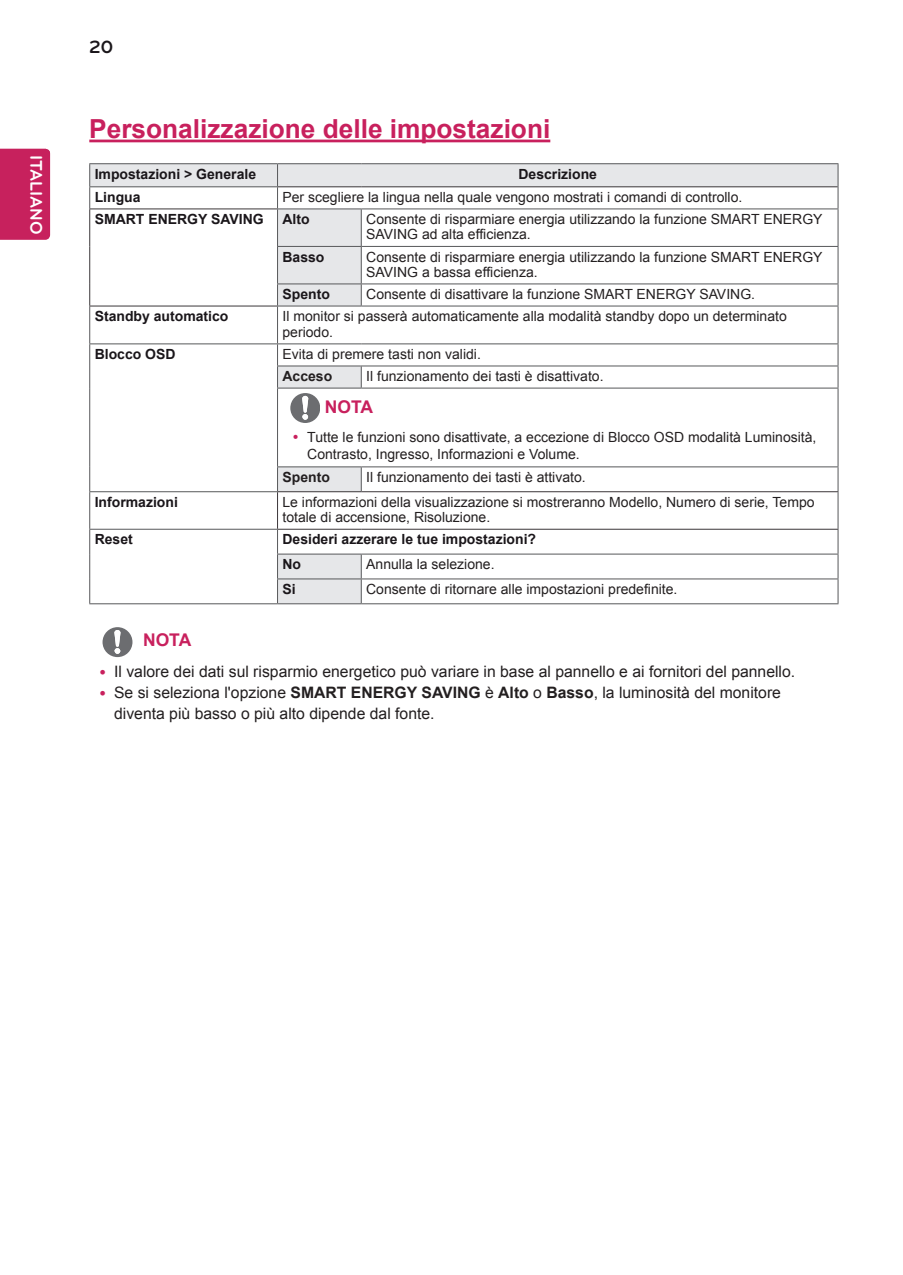
<style>
.page{position:relative;width:903px;height:1275px;background:#fff}
.page>*{position:absolute;margin:0;border:0;box-sizing:border-box;transform-origin:0 0}
.t1{font:700 26.25px "Arial";color:#c8205d}
.t2{font:700 21px "Bryant LG";color:#fff}
.t3{font:700 18.38px "Bryant LG";color:#1a161a}
.t4{font:700 17.5px "Bryant LG";color:#fff}
.t5{font:700 17.5px "Arial";color:#c8205d}
.t6{font:15.75px/21px "Arial";color:#231f20}
.t7{font:14px/15.4px "Arial";color:#231f20}
.t8{font:700 14px/24.8px "Arial";color:#1a161a}
.t9{font:700 14px "Arial";color:#231f20}
.s1{font-weight:700}
</style>
<div class="page">
<div style="left:0;top:149px;width:50px;height:91px;background:#c7215d"></div>
<svg style="left:90px;top:164px;width:747px;height:439px"></svg>
<hr style="left:837px;top:306px;width:1px;height:37px;background:#57585a">
<hr style="left:89px;top:163px;width:189px;height:1px;background:#57585a">
<hr style="left:89px;top:186px;width:189px;height:1px;background:#57585a">
<svg style="left:89px;top:164px;width:1px;height:44px"></svg>
<hr style="left:89px;top:306px;width:1px;height:37px;background:#57585a">
<hr style="left:277px;top:306px;width:1px;height:37px;background:#57585a">
<hr style="left:89px;top:343px;width:189px;height:1px;background:#57585a">
<svg style="left:89px;top:344px;width:1px;height:44px"></svg>
<hr style="left:89px;top:388px;width:1px;height:79px;background:#57585a">
<hr style="left:361px;top:388px;width:477px;height:1px;background:#57585a">
<svg style="left:89px;top:467px;width:1px;height:24px"></svg>
<hr style="left:361px;top:466px;width:477px;height:1px;background:#57585a">
<hr style="left:89px;top:492px;width:1px;height:37px;background:#57585a">
<svg style="left:89px;top:530px;width:1px;height:73px"></svg>
<svg style="left:277px;top:164px;width:1px;height:44px"></svg>
<svg style="left:837px;top:164px;width:1px;height:44px"></svg>
<hr style="left:278px;top:163px;width:83px;height:1px;background:#57585a">
<hr style="left:361px;top:163px;width:477px;height:1px;background:#57585a">
<svg style="left:837px;top:344px;width:1px;height:44px"></svg>
<hr style="left:837px;top:388px;width:1px;height:78px;background:#57585a">
<svg style="left:837px;top:467px;width:1px;height:24px"></svg>
<hr style="left:278px;top:186px;width:83px;height:1px;background:#3b3639">
<hr style="left:361px;top:186px;width:476px;height:1px;background:#3b3639">
<hr style="left:89px;top:208px;width:188px;height:1px;background:#3b3639">
<hr style="left:89px;top:209px;width:1px;height:37px;background:#3b3639">
<hr style="left:89px;top:246px;width:1px;height:38px;background:#3b3639">
<svg style="left:89px;top:284px;width:1px;height:22px"></svg>
<hr style="left:89px;top:306px;width:188px;height:1px;background:#3b3639">
<hr style="left:277px;top:554px;width:84px;height:1px;background:#57585a">
<hr style="left:277px;top:306px;width:84px;height:1px;background:#57585a">
<hr style="left:361px;top:306px;width:477px;height:1px;background:#57585a">
<hr style="left:277px;top:578px;width:84px;height:1px;background:#57585a">
<svg style="left:361px;top:555px;width:1px;height:48px"></svg>
<svg style="left:837px;top:530px;width:1px;height:73px"></svg>
<hr style="left:361px;top:603px;width:477px;height:1px;background:#57585a">
<hr style="left:278px;top:343px;width:83px;height:1px;background:#57585a">
<hr style="left:361px;top:343px;width:477px;height:1px;background:#57585a">
<hr style="left:278px;top:603px;width:83px;height:1px;background:#57585a">
<svg style="left:277px;top:344px;width:1px;height:44px"></svg>
<hr style="left:277px;top:366px;width:84px;height:1px;background:#57585a">
<svg style="left:361px;top:367px;width:1px;height:21px"></svg>
<hr style="left:361px;top:366px;width:477px;height:1px;background:#57585a">
<hr style="left:277px;top:388px;width:1px;height:78px;background:#57585a">
<svg style="left:277px;top:467px;width:1px;height:24px"></svg>
<svg style="left:277px;top:530px;width:1px;height:73px"></svg>
<hr style="left:277px;top:388px;width:84px;height:1px;background:#57585a">
<hr style="left:277px;top:466px;width:84px;height:1px;background:#57585a">
<svg style="left:361px;top:467px;width:1px;height:24px"></svg>
<hr style="left:277px;top:492px;width:1px;height:37px;background:#3b3639">
<hr style="left:278px;top:491px;width:83px;height:1px;background:#3b3639">
<hr style="left:361px;top:491px;width:477px;height:1px;background:#3b3639">
<hr style="left:837px;top:492px;width:1px;height:37px;background:#57585a">
<hr style="left:278px;top:529px;width:83px;height:1px;background:#3b3639">
<hr style="left:361px;top:529px;width:477px;height:1px;background:#3b3639">
<hr style="left:277px;top:208px;width:84px;height:1px;background:#57585a">
<hr style="left:277px;top:209px;width:1px;height:37px;background:#57585a">
<hr style="left:361px;top:208px;width:477px;height:1px;background:#57585a">
<hr style="left:361px;top:209px;width:1px;height:37px;background:#57585a">
<hr style="left:837px;top:209px;width:1px;height:37px;background:#57585a">
<hr style="left:277px;top:246px;width:84px;height:1px;background:#57585a">
<hr style="left:277px;top:247px;width:1px;height:36px;background:#57585a">
<hr style="left:361px;top:246px;width:477px;height:1px;background:#57585a">
<hr style="left:361px;top:247px;width:1px;height:36px;background:#57585a">
<hr style="left:837px;top:247px;width:1px;height:36px;background:#57585a">
<hr style="left:277px;top:283px;width:84px;height:1px;background:#57585a">
<svg style="left:277px;top:284px;width:1px;height:22px"></svg>
<hr style="left:361px;top:283px;width:477px;height:1px;background:#57585a">
<svg style="left:361px;top:284px;width:1px;height:22px"></svg>
<svg style="left:837px;top:284px;width:1px;height:22px"></svg>
<hr style="left:89px;top:491px;width:189px;height:1px;background:#57585a">
<hr style="left:89px;top:529px;width:189px;height:1px;background:#57585a">
<hr style="left:89px;top:603px;width:189px;height:1px;background:#57585a">
<hr style="left:361px;top:554px;width:477px;height:1px;background:#57585a">
<hr style="left:361px;top:578px;width:477px;height:1px;background:#57585a">
<svg style="left:290px;top:393px;width:29px;height:30px"></svg>
<hr style="left:89px;top:140px;width:461px;height:2px;background:#c8205d">
<svg style="left:103px;top:627px;width:29px;height:30px"></svg>
<svg style="left:294px;top:435px;width:4px;height:4px"></svg>
<p class="t4" style="left:47px;top:155px;width:81px;rotate:90deg">ITALIANO</p>
<h2 class="t2" style="left:48px;top:185px;width:21px;rotate:90deg">IT</h2>
<h3 class="t3" style="left:89px;top:36px;width:25px">20</h3>
<h1 class="t1" style="left:89px;top:111px;width:462px">Personalizzazione delle impostazioni</h1>
<p class="t8" style="left:95px;top:162px;width:163px">Impostazioni &gt; Generale</p>
<p class="t8" style="left:518px;top:162px;width:80px">Descrizione</p>
<p class="t8" style="left:95px;top:185px;width:47px">Lingua</p>
<p class="t7" style="left:282px;top:189px;width:461px">Per scegliere la lingua nella quale vengono mostrati i comandi di controllo.</p>
<p class="t8" style="left:95px;top:207px;width:171px">SMART ENERGY SAVING</p>
<p class="t8" style="left:282px;top:207px;width:29px">Alto</p>
<p class="t7" style="left:366px;top:212px;width:458px">Consente di risparmiare energia utilizzando la funzione SMART ENERGY<br>SAVING ad alta efficienza.</p>
<p class="t8" style="left:282px;top:245px;width:44px">Basso</p>
<p class="t7" style="left:366px;top:249px;width:458px">Consente di risparmiare energia utilizzando la funzione SMART ENERGY<br>SAVING a bassa efficienza.</p>
<p class="t8" style="left:282px;top:282px;width:49px">Spento</p>
<p class="t7" style="left:366px;top:287px;width:390px">Consente di disattivare la funzione SMART ENERGY SAVING.</p>
<p class="t8" style="left:95px;top:304px;width:135px">Standby automatico</p>
<p class="t7" style="left:282px;top:309px;width:506px">Il monitor si passerà automaticamente alla modalità standby dopo un determinato periodo.</p>
<p class="t8" style="left:95px;top:342px;width:82px">Blocco OSD</p>
<p class="t7" style="left:282px;top:347px;width:200px">Evita di premere tasti non validi.</p>
<p class="t9" style="left:282px;top:367px;width:51px">Acceso</p>
<p class="t7" style="left:366px;top:369px;width:239px">Il funzionamento dei tasti è disattivato.</p>
<p class="t5" style="left:325px;top:395px;width:50px">NOTA</p>
<p class="t7" style="left:307px;top:429px;width:511px;line-height:16.8px">Tutte le funzioni sono disattivate, a eccezione di Blocco OSD modalità Luminosità,<br>Contrasto, Ingresso, Informazioni e Volume.</p>
<p class="t9" style="left:282px;top:468px;width:49px">Spento</p>
<p class="t7" style="left:366px;top:470px;width:221px">Il funzionamento dei tasti è attivato.</p>
<p class="t8" style="left:95px;top:490px;width:85px">Informazioni</p>
<p class="t7" style="left:282px;top:494px;width:533px">Le informazioni della visualizzazione si mostreranno Modello, Numero di serie, Tempo totale di accensione, Risoluzione.</p>
<p class="t8" style="left:95px;top:527px;width:40px">Reset</p>
<p class="t8" style="left:282px;top:527px;width:255px">Desideri azzerare le tue impostazioni?<br>No</p>
<p class="t7" style="left:366px;top:557px;width:130px">Annulla la selezione.</p>
<p class="t5" style="left:143px;top:628px;width:50px">NOTA</p>
<p class="t8" style="left:282px;top:577px;width:15px">Si</p>
<p class="t7" style="left:366px;top:582px;width:313px">Consente di ritornare alle impostazioni predefinite.</p>
<p class="t6" style="left:114px;top:661px;width:683px">Il valore dei dati sul risparmio energetico può variare in base al pannello e ai fornitori del pannello.<br>Se si seleziona l'opzione <span class="s1">SMART ENERGY SAVING</span> è <span class="s1">Alto</span> o <span class="s1">Basso</span>, la luminosità del monitore diventa più basso o più alto dipende dal fonte.</p>
</div>
